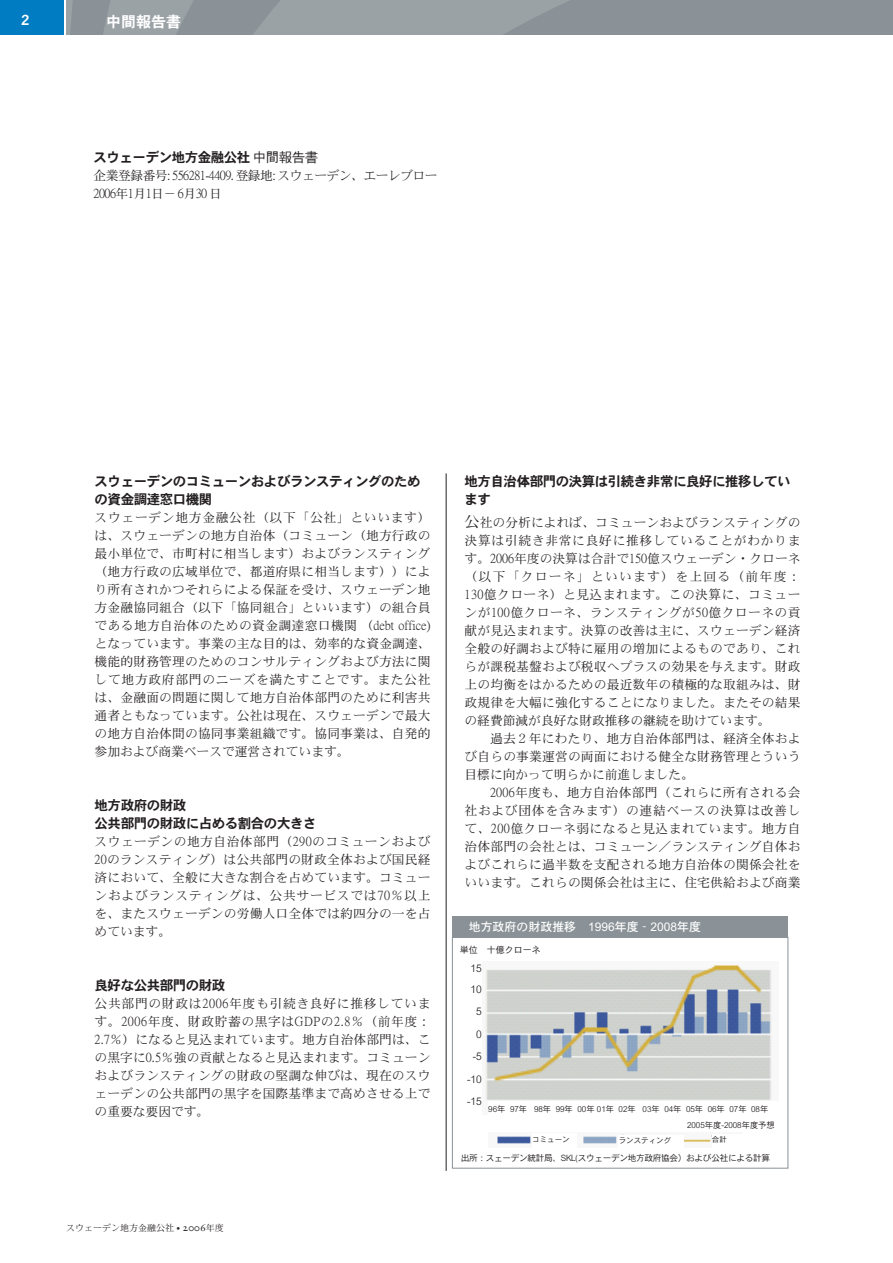
<style>
.page{position:relative;width:893px;height:1263px;background:#fff}
.page>*{position:absolute;margin:0;border:0;box-sizing:border-box;transform-origin:0 0}
.t1{font:15px "DFHS Gothic W7";color:#fff}
.t2{font:13.5px/18px "DFHS Gothic W7";letter-spacing:-.035em;color:#231f20}
.t3{font:12.75px/18px "DFHS Mincho W3";letter-spacing:.015em;color:#231f20;text-align:justify}
.t4{font:12.75px/18px "DFHS Mincho W3";letter-spacing:-.035em;color:#231f20}
.t5{font:12px "DFHS Gothic W5";color:#fff}
.t6{font:10.5px/22.5px "DFHS Gothic W3";color:#231f20}
.t7{font:9px "DFHS Mincho W3";color:#231f20}
.t8{font:9px "DFHS Gothic W3";color:#231f20}
.t9{font:8.7px "DFHS Gothic W3";letter-spacing:-.04em;color:#231f20}
.t10{font:8.25px "DFHS Gothic W3";color:#231f20}
.t11{font:7.5px "DFHS Gothic W3";color:#231f20}
.s1{font-family:"DFHS Gothic W3"}
.s2{font-family:"Sabon Roman SC";font-size:7.5px}
.s3{font-family:"Sabon Roman SC";font-size:10.5px}
.s4{font-size:15px}
</style>
<div class="page">
<div style="left:0;top:0;width:64px;height:34px;background:#007cc2"></div>
<div style="left:67px;top:0;width:826px;height:34px;background:#8a9297"></div>
<svg style="left:67px;top:0;width:502px;height:34px"></svg>
<div style="left:452px;top:937px;width:336px;height:231px;border:1px solid #8a9297"></div>
<div style="left:452px;top:917px;width:336px;height:21px;background:#8a9297"></div>
<hr style="left:446px;top:473px;width:1px;height:698px;background:#231f20">
<img style="left:497px;top:1134px;width:215px;height:10px">
<div style="left:532px;top:1133px;width:45px;height:15px;background:#fff"></div>
<div style="left:619px;top:1135px;width:65px;height:12px;background:#fff"></div>
<img style="left:485px;top:965px;width:287px;height:136px">
<p class="t1" style="left:106px;top:14px;width:76px">中間報告書</p>
<p class="t2" style="left:94px;top:148px;width:226px">スウェーデン地方金融公社 <span class="s1">中間報告書</span></p>
<p class="t4" style="left:94px;top:167px;width:346px">企業登録番号: 556281-4409. 登録地: スウェーデン、エーレブロー<br>2006年1月1日− 6月30 日</p>
<p class="t2" style="left:95px;top:473px;width:328px">スウェーデンのコミューンおよびランスティングのための資金調達窓口機関</p>
<p class="t3" style="left:95px;top:509px;width:338px">スウェーデン地方金融公社（以下「公社」といいます）は、スウェーデンの地方自治体（コミューン（地方行政の最小単位で、市町村に相当します）およびランスティング（地方行政の広域単位で、都道府県に相当します））により所有されかつそれらによる保証を受け、スウェーデン地方金融協同組合（以下「協同組合」といいます）の組合員である地方自治体のための資金調達窓口機関 （debt office)となっています。事業の主な目的は、効率的な資金調達、機能的財務管理のためのコンサルティングおよび方法に関して地方政府部門のニーズを満たすことです。また公社は、金融面の問題に関して地方自治体部門のために利害共通者ともなっています。公社は現在、スウェーデンで最大の地方自治体間の協同事業組織です。協同事業は、自発的参加および商業ベースで運営されています。</p>
<p class="t2" style="left:95px;top:797px;width:223px">地方政府の財政<br>公共部門の財政に占める割合の大きさ</p>
<p class="t3" style="left:95px;top:833px;width:337px">スウェーデンの地方自治体部門（290のコミューンおよび20のランスティング）は公共部門の財政全体および国民経済において、全般に大きな割合を占めています。コミューンおよびランスティングは、公共サービスでは70％以上を、またスウェーデンの労働人口全体では約四分の一を占めています。</p>
<p class="t2" style="left:95px;top:977px;width:132px">良好な公共部門の財政</p>
<p class="t3" style="left:95px;top:995px;width:338px">公共部門の財政は2006年度も引続き良好に推移しています。2006年度、財政貯蓄の黒字はGDPの2.8％（前年度：2.7％）になると見込まれています。地方自治体部門は、この黒字に0.5％強の貢献となると見込まれます。コミューンおよびランスティングの財政の堅調な伸びは、現在のスウェーデンの公共部門の黒字を国際基準まで高めさせる上での重要な要因です。</p>
<p class="t7" style="left:66px;top:1223px;width:159px">スウェーデン地方金融公社 <span class="s2">•</span> <span class="s3">2006</span>年度</p>
<p class="t2" style="left:465px;top:473px;width:328px">地方自治体部門の決算は引続き非常に良好に推移しています</p>
<p class="t3" style="left:465px;top:514px;width:337px"><span class="s4">公</span>社の分析によれば、コミューンおよびランスティングの決算は引続き非常に良好に推移していることがわかります。2006年度の決算は合計で150億スウェーデン・クローネ（以下「クローネ」といいます）を上回る（前年度：130億クローネ）と見込まれます。この決算に、コミューンが100億クローネ、ランスティングが50億クローネの貢献が見込まれます。決算の改善は主に、スウェーデン経済全般の好調および特に雇用の増加によるものであり、これらが課税基盤および税収へプラスの効果を与えます。財政上の均衡をはかるための最近数年の積極的な取組みは、財政規律を大幅に強化することになりました。またその結果の経費節減が良好な財政推移の継続を助けています。</p>
<p class="t3" style="left:465px;top:730px;width:337px;text-indent:26px">過去２年にわたり、地方自治体部門は、経済全体および自らの事業運営の両面における健全な財務管理とういう目標に向かって明らかに前進しました。</p>
<p class="t3" style="left:465px;top:784px;width:337px;text-indent:26px">2006年度も、地方自治体部門（これらに所有される会社および団体を含みます）の連結ベースの決算は改善して、200億クローネ弱になると見込まれています。地方自治体部門の会社とは、コミューン／ランスティング自体およびこれらに過半数を支配される地方自治体の関係会社をいいます。これらの関係会社は主に、住宅供給および商業</p>
<p class="t5" style="left:469px;top:920px;width:234px">地方政府の財政推移　1996年度‐2008年度</p>
<p class="t8" style="left:460px;top:945px;width:82px">単位　十億クローネ</p>
<p class="t6" style="left:470px;top:958px;width:13px;line-height:21px">15<br>10</p>
<p class="t6" style="left:467px;top:1000px;width:16px;text-align:right">5<br>0 -5 -10 -15</p>
<p class="t10" style="left:488px;top:1105px;width:281px">96年 97年 98年 99年 00年 01年 02年 03年 04年 05年 06年 07年 08年</p>
<p class="t10" style="left:687px;top:1121px;width:89px">2005年度-2008年度予想</p>
<p class="t11" style="left:532px;top:1135px;width:39px">コミューン</p>
<p class="t11" style="left:619px;top:1136px;width:54px">ランスティング</p>
<p class="t11" style="left:712px;top:1135px;width:16px">合計</p>
<p class="t9" style="left:461px;top:1153px;width:311px">出所：スェーデン統計局、SKL(スウェーデン地方政府協会）および公社による計算</p>
</div>
